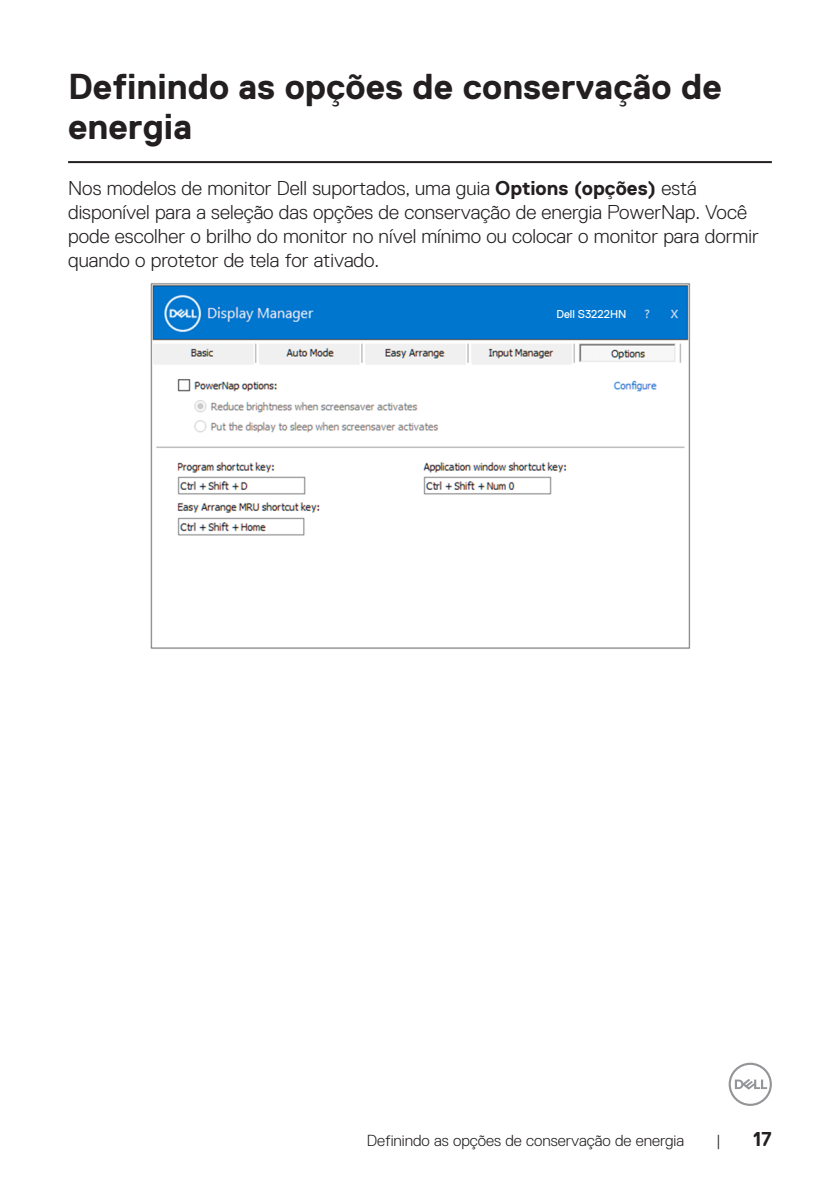
<style>
.page{position:relative;width:840px;height:1191px;background:#fff}
.page>*{position:absolute;margin:0;border:0;box-sizing:border-box;transform-origin:0 0}
.Head_1{font:700 36px/40px "Dell Replica";color:#231f20}
.Paragraph{font:300 20px/24px "Dell Replica";color:#231f20}
.t1{font:700 20px "Dell Replica";color:#231f20}
.t2{font:300 16px "Dell Replica";color:#231f20}
.t3{font:11.4px "Dell Replica";color:#fff}
.s1{font-weight:700}
</style>
<div class="page">
<svg style="left:728px;top:1062px;width:43px;height:44px"></svg>
<hr style="left:68px;top:161px;width:703px;height:2px;background:#231f20">
<img style="left:150px;top:283px;width:541px;height:366px">
<div style="left:166px;top:537px;width:190px;height:53px;background:#fff"></div>
<div style="left:548px;top:306px;width:86px;height:18px;background:#0076ce"></div>
<p class="Head_1" style="left:68px;top:66px;width:655px">Definindo as opções de conservação de energia</p>
<p class="Paragraph" style="left:68px;top:176px;width:691px">Nos modelos de monitor Dell suportados, uma guia <span class="s1">Options (opções)</span> está disponível para a seleção das opções de conservação de energia PowerNap. Você pode escolher o brilho do monitor no nível mínimo ou colocar o monitor para dormir quando o protetor de tela for ativado.</p>
<p class="t3" style="left:556px;top:308px;width:72px">Dell S3222HN</p>
<p class="t2" style="left:366px;top:1131px;width:318px">Definindo as opções de conservação de energia</p>
<p class="t2" style="left:715px;top:1131px;width:6px">|</p>
<p class="t1" style="left:752px;top:1127px;width:20px">17</p>
</div>
